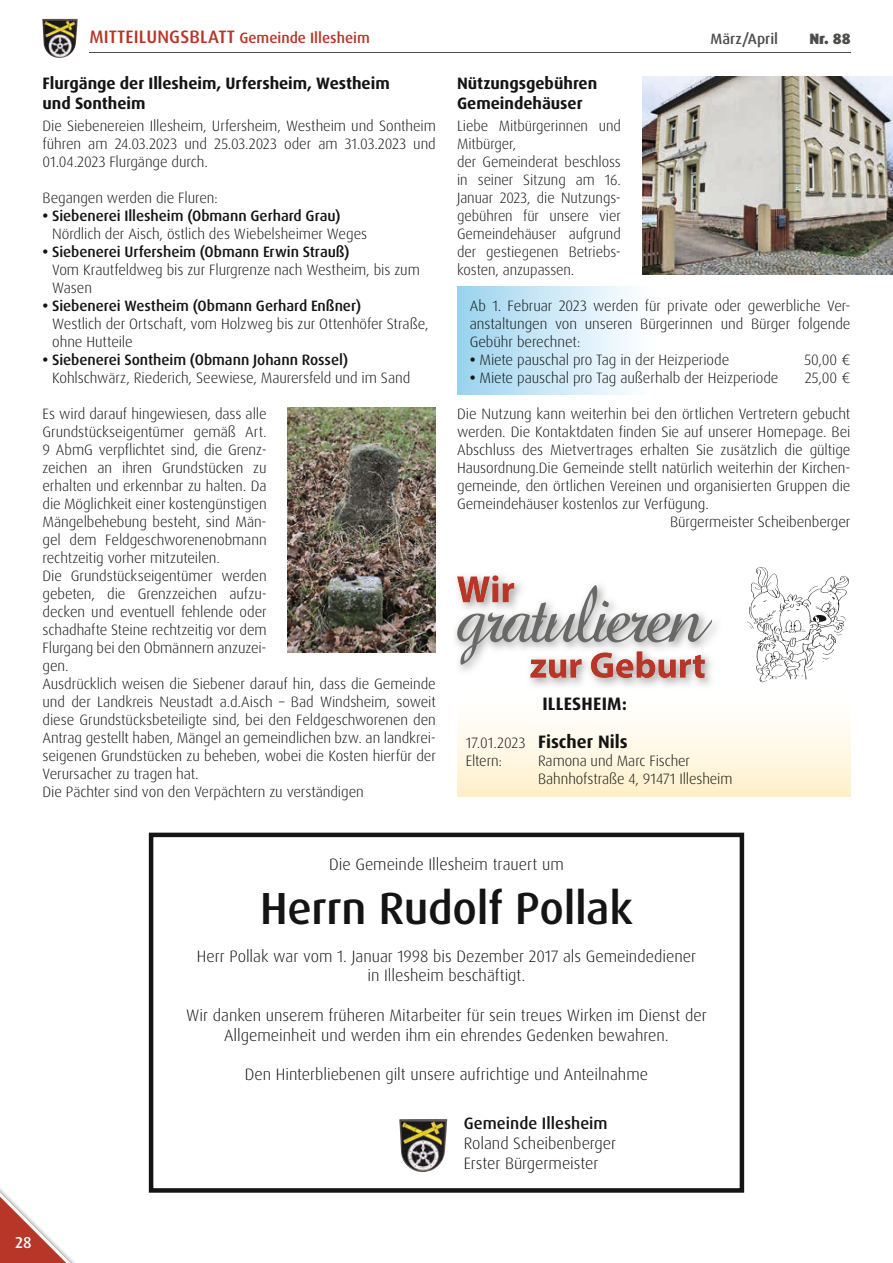
<style>
.page{position:relative;width:893px;height:1263px;background:#fff}
.page>*{position:absolute;margin:0;border:0;box-sizing:border-box;transform-origin:0 0}
.t1{font:500 45px "Dax Pro";letter-spacing:-.005em;color:#131413}
.t2{font:700 18px/38.4px "Dax Pro";letter-spacing:.005em;color:#131413;text-align:right}
.t3{font:300 16.5px/19.8px "Dax Pro";color:#131413;text-align:center}
.t4{font:700 16.5px/19.8px "Dax Pro";letter-spacing:-.005em;color:#131413}
.t5{font:500 16.5px "Dax Pro";color:#131413}
.t6{font:500 15.75px "Dax Pro";color:#fff}
.t7{font:300 15px/18px "Dax Pro";letter-spacing:-.005em;color:#131413}
.t8{font:500 15px "Dax Pro";color:#b73627}
.t9{font:500 15px "Dax Pro";color:#4d4d4c}
.t10{font:900 15px "Dax Pro";color:#4d4d4c}
.s1{font-size:18px}
.s2{font-weight:700}
.s3{font-weight:500}
.s4{font-weight:300;font-size:15px}
</style>
<div class="page">
<img style="left:42px;top:19px;width:36px;height:39px">
<hr style="left:89px;top:52px;width:761px;height:1px;background:#4d4d4c">
<svg style="left:0;top:1188px;width:75px;height:75px"></svg>
<svg style="left:457px;top:286px;width:173px;height:108px;background:#c8e6f6"></svg>
<div style="left:457px;top:692px;width:393px;height:105px;background:linear-gradient(to bottom,#fff,#fff0cb)"></div>
<svg style="left:457px;top:575px;width:255px;height:103px"></svg>
<img style="left:747px;top:567px;width:102px;height:116px">
<img style="left:288px;top:408px;width:148px;height:245px">
<img style="left:642px;top:77px;width:251px;height:198px">
<svg style="left:149px;top:833px;width:595px;height:360px"></svg>
<img style="left:399px;top:1119px;width:48px;height:53px">
<p class="t8" style="left:89px;top:28px;width:282px"><span class="s1">MITTEILUNGSBLATT</span> Gemeinde Illesheim</p>
<p class="t4" style="left:43px;top:74px;width:349px">Flurgänge der Illesheim, Urfersheim, Westheim und Sontheim</p>
<p class="t7" style="left:43px;top:116px;width:395px;text-align:justify">Die Siebenereien Illesheim, Urfersheim, Westheim und Sontheim führen am 24.03.2023 und 25.03.2023 oder am 31.03.2023 und 01.04.2023 Flurgänge durch.</p>
<p class="t7" style="left:43px;top:188px;width:177px">Begangen werden die Fluren:</p>
<p class="t7" style="left:52px;top:206px;width:317px;text-indent:-10px"><span class="s2">•</span> <span class="s3">Siebenerei Illesheim (Obmann Gerhard Grau)<br></span>Nördlich der Aisch, östlich des Wiebelsheimer Weges</p>
<p class="t7" style="left:52px;top:242px;width:369px;text-indent:-10px"><span class="s2">•</span> <span class="s3">Siebenerei Urfersheim (Obmann Erwin Strauß)<br></span>Vom Krautfeldweg bis zur Flurgrenze nach Westheim, bis zum<br>Wasen</p>
<p class="t7" style="left:52px;top:296px;width:378px;text-indent:-10px"><span class="s2">•</span> <span class="s3">Siebenerei Westheim (Obmann Gerhard Enßner)<br></span>Westlich der Ortschaft, vom Holzweg bis zur Ottenhöfer Straße, ohne Hutteile</p>
<p class="t7" style="left:52px;top:350px;width:360px;text-indent:-10px"><span class="s2">•</span> <span class="s3">Siebenerei Sontheim (Obmann Johann Rossel)<br></span>Kohlschwärz, Riederich, Seewiese, Maurersfeld und im Sand</p>
<p class="t7" style="left:43px;top:404px;width:395px">Es wird darauf hingewiesen, dass alle<br>Grundstückseigentümer gemäß Art.<br>9 AbmG verpflichtet sind, die Grenz-<br>zeichen an ihren Grundstücken zu<br>erhalten und erkennbar zu halten. Da<br>die Möglichkeit einer kostengünstigen<br>Mängelbehebung besteht, sind Män-<br>gel dem Feldgeschworenenobmann<br>rechtzeitig vorher mitzuteilen.<br>Die Grundstückseigentümer werden<br>gebeten, die Grenzzeichen aufzu-<br>decken und eventuell fehlende oder<br>schadhafte Steine rechtzeitig vor dem<br>Flurgang bei den Obmännern anzuzei-<br>gen.<br>Ausdrücklich weisen die Siebener darauf hin, dass die Gemeinde und der Landkreis Neustadt a.d.Aisch – Bad Windsheim, soweit diese Grundstücksbeteiligte sind, bei den Feldgeschworenen den Antrag gestellt haben, Mängel an gemeindlichen bzw. an landkrei&shy;seigenen Grundstücken zu beheben, wobei die Kosten hierfür der Verursacher zu tragen hat.<br>Die Pächter sind von den Verpächtern zu verständigen</p>
<p class="t9" style="left:710px;top:29px;width:69px">März/April</p>
<p class="t10" style="left:809px;top:29px;width:43px">Nr. 88</p>
<p class="t4" style="left:457px;top:74px;width:142px">Nützungsgebühren<br>Gemeindehäuser</p>
<p class="t7" style="left:457px;top:116px;width:165px">Liebe Mitbürgerinnen und<br>Mitbürger,<br>der Gemeinderat beschloss in seiner Sitzung am 16.<br>Januar 2023, die Nutzungs&shy;gebühren für unsere vier<br>Gemeindehäuser aufgrund der gestiegenen Betriebs&shy;kosten, anzupassen.</p>
<p class="t7" style="left:470px;top:296px;width:382px;text-align:justify">Ab 1. Februar 2023 werden für private oder gewerbliche Ver&shy;anstaltungen von unseren Bürgerinnen und Bürger folgende Gebühr berechnet:</p>
<p class="t7" style="left:470px;top:350px;width:261px"><span class="s2">•</span> Miete pauschal pro Tag in der Heizperiode</p>
<p class="t7" style="left:804px;top:350px;width:48px">50,00 €</p>
<p class="t7" style="left:470px;top:368px;width:310px"><span class="s2">•</span> Miete pauschal pro Tag außerhalb der Heizperiode</p>
<p class="t7" style="left:805px;top:368px;width:47px">25,00 €</p>
<p class="t7" style="left:457px;top:404px;width:395px">Die Nutzung kann weiterhin bei den örtlichen Vertretern gebucht</p>
<p class="t7" style="left:457px;top:422px;width:395px">werden. Die Kontaktdaten finden Sie auf unserer Homepage. Bei</p>
<p class="t7" style="left:457px;top:440px;width:395px">Abschluss des Mietvertrages erhalten Sie zusätzlich die gültige</p>
<p class="t7" style="left:457px;top:458px;width:395px">Hausordnung.Die Gemeinde stellt natürlich weiterhin der Kirchen-</p>
<p class="t7" style="left:457px;top:476px;width:395px">gemeinde, den örtlichen Vereinen und organisierten Gruppen die</p>
<p class="t7" style="left:457px;top:494px;width:253px">Gemeindehäuser kostenlos zur Verfügung.</p>
<p class="t7" style="left:670px;top:512px;width:182px">Bürgermeister Scheibenberger</p>
<p class="t2" style="left:466px;top:685px;width:163px">ILLESHEIM:<br><span class="s4">17.01.2023</span> Fischer Nils</p>
<p class="t7" style="left:466px;top:752px;width:38px">Eltern:</p>
<p class="t7" style="left:538px;top:752px;width:196px">Ramona und Marc Fischer<br>Bahnhofstraße 4, 91471 Illesheim</p>
<p class="t3" style="left:329px;top:854px;width:236px">Die Gemeinde Illesheim trauert um</p>
<h1 class="t1" style="left:260px;top:879px;width:374px">Herrn Rudolf Pollak</h1>
<p class="t3" style="left:197px;top:946px;width:501px">Herr Pollak war vom 1. Januar 1998 bis Dezember 2017 als Gemeindediener in Illesheim beschäftigt.</p>
<p class="t3" style="left:186px;top:1005px;width:522px">Wir danken unserem früheren Mitarbeiter für sein treues Wirken im Dienst der<br>Allgemeinheit und werden ihm ein ehrendes Gedenken bewahren.</p>
<p class="t3" style="left:245px;top:1065px;width:405px">Den Hinterbliebenen gilt unsere aufrichtige und Anteilnahme</p>
<p class="t5" style="left:464px;top:1112px;width:145px">Gemeinde Illesheim</p>
<p class="t3" style="left:464px;top:1133px;width:154px;text-align:left">Roland Scheibenberger<br>Erster Bürgermeister</p>
<p class="t6" style="left:15px;top:1232px;width:18px">28</p>
</div>
